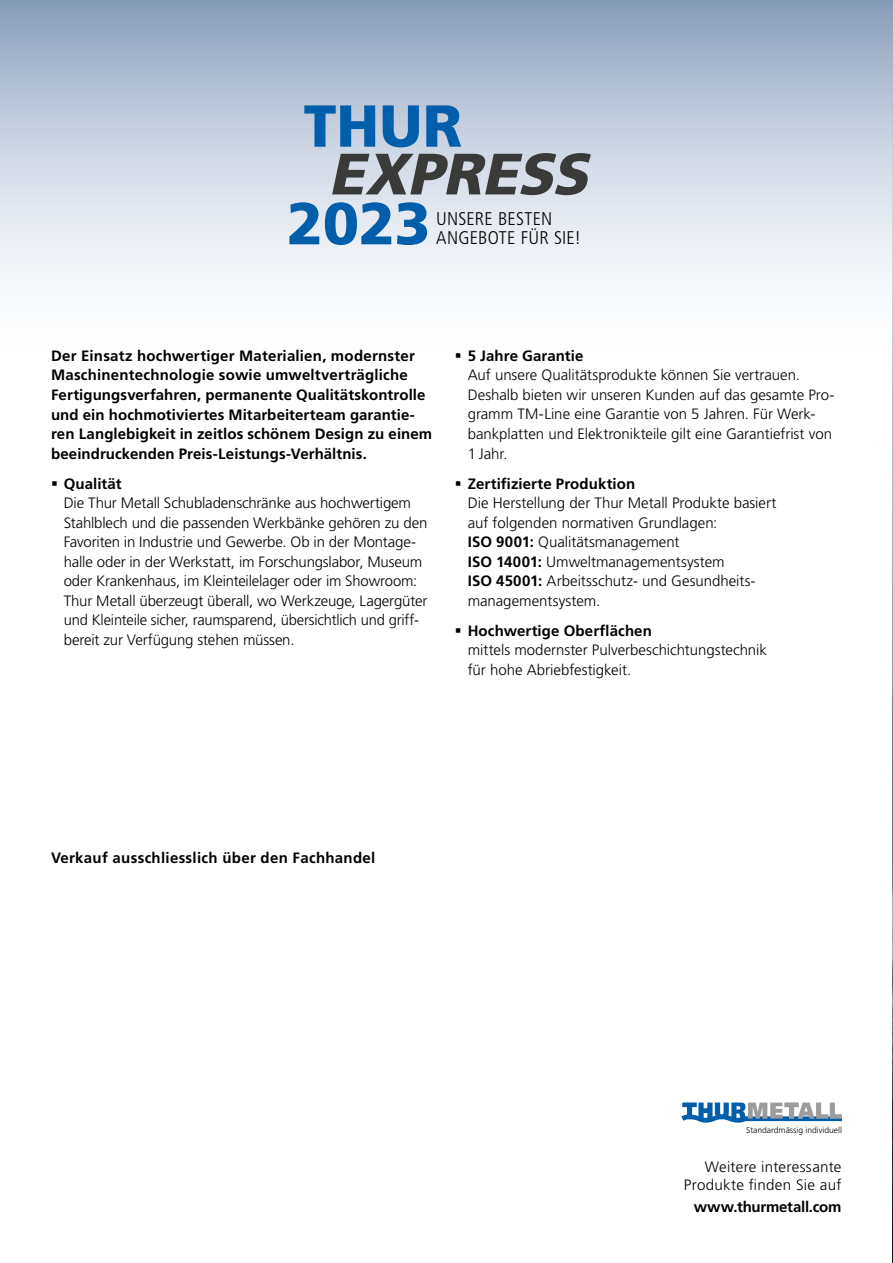
<style>
.page{position:relative;width:893px;height:1263px;background:#fff}
.page>*{position:absolute;margin:0;border:0;box-sizing:border-box;transform-origin:0 0}
.t1{font:900 59.1px "Frutiger LT Std";color:#005eab}
.t2{font:300 condensed 18.3px/19px "Frutiger LT Std";letter-spacing:.01em;color:#000}
.t3{font:300 15px/19.5px "Frutiger LT Std";letter-spacing:-.005em;color:#000}
.t4{font:700 15px/19.5px "Frutiger LT Std";letter-spacing:.005em;color:#000}
.t5{font:300 15px/18px "Frutiger LT Std";letter-spacing:.015em;color:#000;text-align:right}
.t6{font:700 15px "Frutiger LT Std";letter-spacing:-.015em;color:#000}
.t7{font:300 8.55px "Frutiger LT Std";color:#000}
.s1{font-weight:700}
</style>
<div class="page">
<svg style="left:0;top:0;width:892px;height:280px;background:#c4cfde"></svg>
<img style="left:892px;top:0;width:1px;height:1263px">
<svg style="left:304px;top:105px;width:157px;height:42px;background:#5890c2"></svg>
<svg style="left:332px;top:153px;width:259px;height:42px;background:#808388"></svg>
<svg style="left:681px;top:1102px;width:161px;height:21px"></svg>
<h1 class="t1" style="left:287px;top:188px;width:145px">2023</h1>
<p class="t2" style="left:436px;top:210px;width:146px">UNSERE BESTEN<br>ANGEBOTE FÜR SIE!</p>
<p class="t4" style="left:51px;top:346px;width:383px">Der Einsatz hochwertiger Materialien, modernster Maschinentechnologie sowie umweltverträgliche Fertigungsverfahren, permanente Qualitätskontrolle und ein hochmotiviertes Mitarbeiterteam garantie&shy;ren Langlebigkeit in zeitlos schönem Design zu einem beeindruckenden Preis-Leistungs-Verhältnis.</p>
<p class="t4" style="left:64px;top:474px;width:59px">Qualität</p>
<p class="t3" style="left:64px;top:493px;width:365px">Die Thur Metall Schubladenschränke aus hochwertigem Stahlblech und die passenden Werkbänke gehören zu den Favoriten in Industrie und Gewerbe. Ob in der Montage&shy;halle oder in der Werkstatt, im Forschungslabor, Museum oder Krankenhaus, im Kleinteilelager oder im Showroom:<br>Thur Metall überzeugt überall, wo Werkzeuge, Lagergüter und Kleinteile sicher, raumsparend, übersichtlich und griff&shy;bereit zur Verfügung stehen müssen.</p>
<p class="t4" style="left:468px;top:346px;width:117px">5 Jahre Garantie</p>
<p class="t3" style="left:468px;top:366px;width:368px">Auf unsere Qualitätsprodukte können Sie vertrauen.<br>Deshalb bieten wir unseren Kunden auf das gesamte Pro&shy;gramm TM-Line eine Garantie von 5 Jahren. Für Werk&shy;bankplatten und Elektronikteile gilt eine Garantiefrist von 1 Jahr.</p>
<p class="t4" style="left:468px;top:474px;width:169px">Zertifizierte Produktion</p>
<p class="t3" style="left:468px;top:493px;width:310px">Die Herstellung der Thur Metall Produkte basiert auf folgenden normativen Grundlagen:<br><span class="s1">ISO 9001:</span> Qualitätsmanagement<br><span class="s1">ISO 14001:</span> Umweltmanagementsystem<br><span class="s1">ISO 45001:</span> Arbeitsschutz- und Gesundheits&shy;managementsystem.</p>
<p class="t4" style="left:468px;top:621px;width:186px">Hochwertige Oberflächen</p>
<p class="t3" style="left:468px;top:641px;width:301px">mittels modernster Pulverbeschichtungstechnik für hohe Abriebfestigkeit.</p>
<p class="t4" style="left:51px;top:848px;width:326px">Verkauf ausschliesslich über den Fachhandel</p>
<p class="t7" style="left:746px;top:1125px;width:97px">Standardmässig individuell</p>
<p class="t5" style="left:684px;top:1158px;width:159px">Weitere interessante<br>Produkte finden Sie auf</p>
<p class="t6" style="left:694px;top:1198px;width:149px">www.thurmetall.com</p>
</div>
